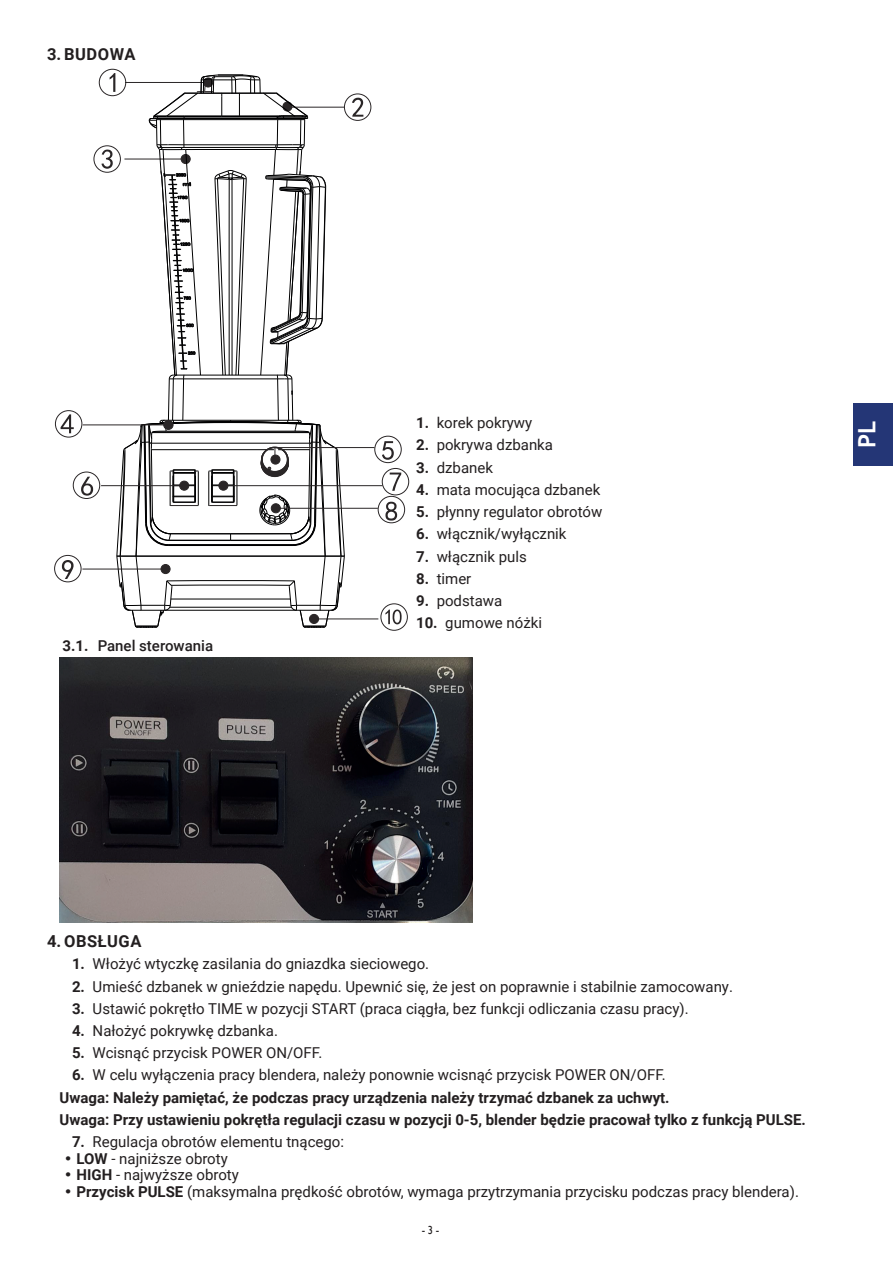
<style>
.page{position:relative;width:893px;height:1263px;background:#fff}
.page>*{position:absolute;margin:0;border:0;box-sizing:border-box;transform-origin:0 0}
.t1{font:700 24px "Trebuchet MS";color:#fff}
.t2{font:700 16.5px "Roboto";letter-spacing:.035em;color:#231f20}
.t3{font:15px "Roboto";color:#231f20}
.t4{font:700 15px/22.2px "Roboto";color:#231f20}
.t5{font:500 15px "Roboto";color:#231f20}
.t6{font:12px "Humanst 521 EU";color:#231f20;scale:.86 1}
.s1{font-weight:700}
.s2{font-weight:400}
.s3{font-family:"Humanst 521 EU";font-weight:700}
</style>
<div class="page">
<div style="left:854px;top:403px;width:39px;height:63px;background:#243676"></div>
<div style="left:94px;top:145px;width:27px;height:28px;border:1px solid #2a2627;border-radius:50%"></div>
<div style="left:344px;top:94px;width:27px;height:27px;border:1px solid #2a2627;border-radius:50%"></div>
<svg style="left:352px;top:98px;width:11px;height:19px"></svg>
<div style="left:99px;top:69px;width:27px;height:27px;border:1px solid #2a2627;border-radius:50%"></div>
<hr style="left:83px;top:425px;width:85px;height:1px;background:#2a2627">
<div style="left:55px;top:410px;width:27px;height:27px;border:1px solid #2a2627;border-radius:50%"></div>
<svg style="left:61px;top:414px;width:13px;height:19px"></svg>
<svg style="left:101px;top:73px;width:244px;height:555px"></svg>
<hr style="left:274px;top:447px;width:100px;height:1px;background:#2a2627">
<div style="left:271px;top:455px;width:9px;height:9px;background:#2a2627;border-radius:50%"></div>
<div style="left:270px;top:454px;width:10px;height:11px;border:1px solid #2a2627;border-radius:50%"></div>
<div style="left:374px;top:436px;width:28px;height:27px;border:1px solid #2a2627;border-radius:50%"></div>
<svg style="left:382px;top:441px;width:12px;height:19px"></svg>
<hr style="left:101px;top:485px;width:83px;height:1px;background:#2a2627">
<div style="left:180px;top:481px;width:9px;height:9px;background:#2a2627;border-radius:50%"></div>
<div style="left:179px;top:481px;width:10px;height:10px;border:1px solid #2a2627;border-radius:50%"></div>
<div style="left:73px;top:472px;width:27px;height:27px;border:1px solid #2a2627;border-radius:50%"></div>
<svg style="left:81px;top:477px;width:12px;height:19px"></svg>
<hr style="left:227px;top:485px;width:156px;height:1px;background:#2a2627">
<div style="left:219px;top:481px;width:9px;height:9px;background:#2a2627;border-radius:50%"></div>
<div style="left:218px;top:481px;width:10px;height:10px;border:1px solid #2a2627;border-radius:50%"></div>
<div style="left:382px;top:468px;width:27px;height:27px;border:1px solid #2a2627;border-radius:50%"></div>
<svg style="left:390px;top:473px;width:11px;height:18px"></svg>
<hr style="left:276px;top:508px;width:102px;height:1px;background:#2a2627">
<div style="left:271px;top:504px;width:9px;height:9px;background:#2a2627;border-radius:50%"></div>
<div style="left:271px;top:503px;width:10px;height:10px;border:1px solid #2a2627;border-radius:50%"></div>
<div style="left:378px;top:496px;width:27px;height:27px;border:1px solid #2a2627;border-radius:50%"></div>
<svg style="left:385px;top:502px;width:12px;height:19px"></svg>
<hr style="left:82px;top:569px;width:84px;height:1px;background:#2a2627">
<div style="left:161px;top:564px;width:9px;height:10px;background:#2a2627;border-radius:50%"></div>
<div style="left:161px;top:564px;width:9px;height:10px;border:1px solid #2a2627;border-radius:50%"></div>
<div style="left:54px;top:555px;width:27px;height:27px;border:1px solid #2a2627;border-radius:50%"></div>
<svg style="left:62px;top:560px;width:12px;height:19px"></svg>
<hr style="left:314px;top:619px;width:64px;height:1px;background:#2a2627">
<div style="left:309px;top:614px;width:10px;height:9px;background:#2a2627;border-radius:50%"></div>
<div style="left:309px;top:614px;width:10px;height:10px;border:1px solid #2a2627;border-radius:50%"></div>
<div style="left:381px;top:603px;width:27px;height:28px;border:1px solid #2a2627;border-radius:50%"></div>
<svg style="left:385px;top:609px;width:17px;height:15px"></svg>
<img style="left:60px;top:658px;width:412px;height:265px">
<p class="t2" style="left:47px;top:42px;width:90px">3. BUDOWA</p>
<p class="t5" style="left:63px;top:635px;width:152px"><span class="s1">3.1.</span> Panel sterowania</p>
<p class="t3" style="left:416px;top:412px;width:118px"><span class="s1">1.</span> korek pokrywy</p>
<p class="t3" style="left:416px;top:434px;width:139px"><span class="s1">2.</span> pokrywa dzbanka</p>
<p class="t3" style="left:416px;top:457px;width:78px"><span class="s1">3.</span> dzbanek</p>
<p class="t3" style="left:416px;top:479px;width:186px"><span class="s1">4.</span> mata mocująca dzbanek</p>
<p class="t3" style="left:416px;top:501px;width:188px"><span class="s1">5.</span> płynny regulator obrotów</p>
<p class="t3" style="left:416px;top:523px;width:152px"><span class="s1">6.</span> włącznik/wyłącznik</p>
<p class="t3" style="left:416px;top:546px;width:112px"><span class="s1">7.</span> włącznik puls</p>
<p class="t3" style="left:416px;top:568px;width:57px"><span class="s1">8.</span> timer</p>
<p class="t3" style="left:416px;top:590px;width:88px"><span class="s1">9.</span> podstawa</p>
<p class="t3" style="left:416px;top:612px;width:128px"><span class="s1">10.</span> gumowe nóżki</p>
<h1 class="t1" style="left:852px;top:448px;width:29px;rotate:-90deg">PL</h1>
<p class="t2" style="left:47px;top:929px;width:96px">4.OBSŁUGA</p>
<p class="t3" style="left:72px;top:953px;width:359px"><span class="s1">1.</span> Włożyć wtyczkę zasilania do gniazdka sieciowego.</p>
<p class="t3" style="left:72px;top:976px;width:662px"><span class="s1">2.</span> Umieść dzbanek w gnieździe napędu. Upewnić się, że jest on poprawnie i stabilnie zamocowany.</p>
<p class="t3" style="left:72px;top:998px;width:618px"><span class="s1">3.</span> Ustawić pokrętło TIME w pozycji START (praca ciągła, bez funkcji odliczania czasu pracy).</p>
<p class="t3" style="left:72px;top:1020px;width:207px"><span class="s1">4.</span> Nałożyć pokrywkę dzbanka.</p>
<p class="t3" style="left:72px;top:1042px;width:252px"><span class="s1">5.</span> Wcisnąć przycisk POWER ON/OFF.</p>
<p class="t4" style="left:60px;top:1063px;width:748px;text-indent:13px">6. <span class="s2">W celu wyłączenia pracy blendera, należy ponownie wcisnąć przycisk POWER ON/OFF.<br></span>Uwaga: Należy pamiętać, że podczas pracy urządzenia należy trzymać dzbanek za uchwyt.<br>Uwaga: Przy ustawieniu pokrętła regulacji czasu w pozycji 0-5, blender będzie pracował tylko z funkcją PULSE.</p>
<p class="t3" style="left:72px;top:1131px;width:274px"><span class="s1">7.</span> Regulacja obrotów elementu tnącego:</p>
<p class="t3" style="left:64px;top:1148px;width:166px"><span class="s3">•</span> <span class="s1">LOW</span> - najniższe obroty</p>
<p class="t3" style="left:64px;top:1164px;width:177px"><span class="s3">•</span> <span class="s1">HIGH</span> - najwyższe obroty</p>
<p class="t3" style="left:64px;top:1181px;width:737px"><span class="s3">•</span> <span class="s1">Przycisk PULSE</span> (maksymalna prędkość obrotów, wymaga przytrzymania przycisku podczas pracy blendera).</p>
<p class="t6" style="left:422px;top:1222px;width:22px">- 3 -</p>
</div>
